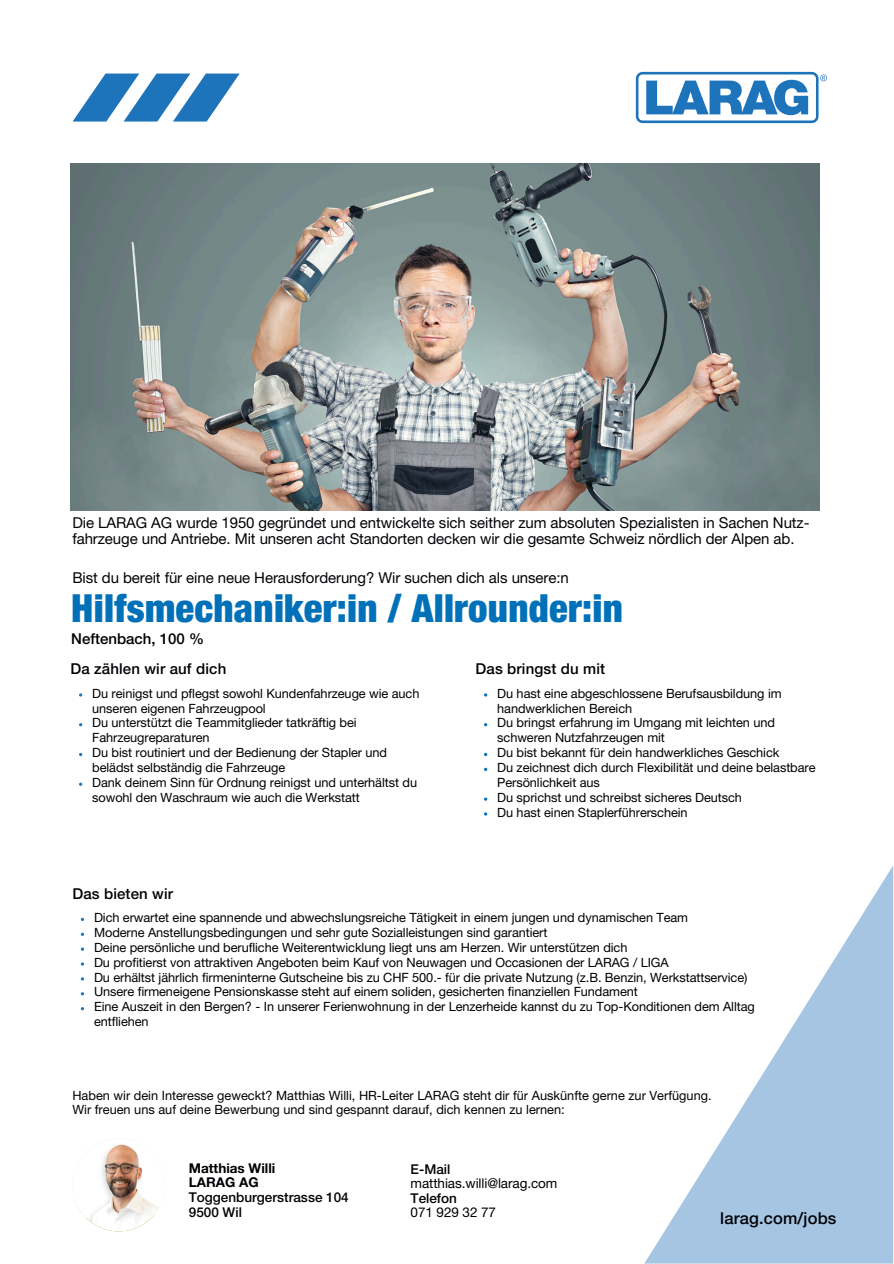
<style>
.page{position:relative;width:894px;height:1264px;background:#fff}
.page>*{position:absolute;margin:0;border:0;box-sizing:border-box;transform-origin:0 0}
.t1{font:900 condensed 38.85px "Helvetica Neue LT Pro";letter-spacing:.005em;color:#0071b9}
.t2{font:500 16.5px "Helvetica Neue LT Pro";letter-spacing:.01em;color:#000205}
.t3{font:15px/16.8px "Helvetica Neue LT Pro";letter-spacing:-.005em;color:#000205}
.t4{font:500 15px "Helvetica Neue LT Pro";letter-spacing:.01em;color:#000205}
.t5{font:500 15px "Helvetica Neue LT Pro";color:#000}
.t6{font:500 13.5px/14.7px "Helvetica Neue LT Pro";color:#000205}
.t7{font:13.5px "Helvetica Neue LT Pro";letter-spacing:-.005em;color:#000}
.t8{font:12.75px/14.9px "Helvetica Neue LT Pro";letter-spacing:-.005em;color:#000}
.t9{font:12.75px/13.8px "Helvetica Neue LT Pro";color:#000205}
.s1{color:#000}
.s2{font-weight:700;color:#000}
.s3{font-weight:700}
</style>
<div class="page">
<svg style="left:72px;top:74px;width:168px;height:48px"></svg>
<svg style="left:645px;top:866px;width:248px;height:397px"></svg>
<img style="left:71px;top:163px;width:748px;height:347px">
<svg style="left:635px;top:72px;width:191px;height:51px"></svg>
<img style="left:72px;top:1138px;width:93px;height:93px;border-radius:50%">
<h3 class="t3" style="left:72px;top:516px;width:738px">Die LARAG AG wurde 1950 gegründet und entwickelte sich seither zum absoluten Spezialisten in Sachen Nutz&shy;fahrzeuge und Antriebe. Mit unseren acht Standorten decken wir die gesamte Schweiz nördlich der Alpen ab.</h3>
<h3 class="t3" style="left:72px;top:571px;width:498px">Bist du bereit für eine neue Herausforderung? Wir suchen dich als unsere:n</h3>
<p class="t1" style="left:71px;top:594px;width:553px">Hilfsmechaniker:in / Allrounder:in</p>
<p class="t5" style="left:71px;top:633px;width:134px">Neftenbach, 100 %</p>
<p class="t4" style="left:71px;top:663px;width:157px">Da zählen wir auf dich</p>
<p class="t4" style="left:475px;top:663px;width:131px">Das bringst du mit</p>
<p class="t8" style="left:92px;top:687px;width:328px">Du reinigst und pflegst sowohl Kundenfahrzeuge wie auch unseren eigenen Fahrzeugpool</p>
<p class="t8" style="left:92px;top:717px;width:266px">Du unterstützt die Teammitglieder tatkräftig bei<br>Fahrzeugreparaturen</p>
<h2 class="t8" style="left:92px;top:747px;width:296px">Du bist routiniert und der Bedienung der Stapler und belädst selbständig die Fahrzeuge</h2>
<h2 class="t8" style="left:92px;top:776px;width:326px">Dank deinem Sinn für Ordnung reinigst und unterhältst du sowohl den Waschraum wie auch die Werkstatt</h2>
<h1 class="t8" style="left:497px;top:687px;width:286px">Du hast eine abgeschlossene Berufsausbildung im handwerklichen Bereich</h1>
<h2 class="t8" style="left:497px;top:717px;width:279px">Du bringst erfahrung im Umgang mit leichten und schweren Nutzfahrzeugen mit</h2>
<h2 class="t8" style="left:497px;top:747px;width:283px">Du bist bekannt für dein handwerkliches Geschick</h2>
<h2 class="t8" style="left:497px;top:762px;width:320px">Du zeichnest dich durch Flexibilität und deine belastbare<br>Persönlichkeit aus</h2>
<p class="t8" style="left:497px;top:791px;width:246px">Du sprichst und schreibst sicheres Deutsch</p>
<p class="t8" style="left:497px;top:806px;width:192px">Du hast einen Staplerführerschein</p>
<p class="t4" style="left:72px;top:888px;width:102px">Das bieten wir</p>
<p class="t8" style="left:94px;top:911px;width:595px">Dich erwartet eine spannende und abwechslungsreiche Tätigkeit in einem jungen und dynamischen Team</p>
<p class="t9" style="left:94px;top:927px;width:455px">Moderne Anstellungsbedingungen und sehr gute Sozialleistungen sind garantiert</p>
<p class="t8" style="left:94px;top:941px;width:535px">Deine persönliche und berufliche Weiterentwicklung liegt uns am Herzen. Wir unterstützen dich</p>
<p class="t8" style="left:94px;top:956px;width:576px">Du profitierst von attraktiven Angeboten beim Kauf von Neuwagen und Occasionen der LARAG / LIGA</p>
<p class="t8" style="left:94px;top:971px;width:654px">Du erhältst jährlich firmeninterne Gutscheine bis zu CHF 500.- für die private Nutzung (z.B. Benzin, Werkstattservice)</p>
<p class="t8" style="left:94px;top:986px;width:545px">Unsere firmeneigene Pensionskasse steht auf einem soliden, gesicherten finanziellen Fundament</p>
<p class="t8" style="left:94px;top:1001px;width:662px">Eine Auszeit in den Bergen? - In unserer Ferienwohnung in der Lenzerheide kannst du zu Top-Konditionen dem Alltag entfliehen</p>
<p class="t9" style="left:72px;top:1090px;width:640px">Haben wir dein Interesse geweck<span class="s1">t? Matthias Willi, HR-Leiter LARAG s</span>teht dir für Auskünfte gerne zur Verfügung.<br>Wir freuen uns auf deine Bewerbung und sind gespannt darauf, dich kennen zu lernen:</p>
<p class="t6" style="left:189px;top:1162px;width:161px"><span class="s2">Matthias Willi<br></span><span class="s3">LARAG AG<br></span>Toggenburgerstrasse 104<br>9500 Wil</p>
<h4 class="t6" style="left:410px;top:1155px;width:48px;line-height:29.2px">E-Mail<br>Telefon</h4>
<h4 class="t7" style="left:410px;top:1178px;width:148px">matthias.willi@larag.com</h4>
<p class="t7" style="left:410px;top:1207px;width:87px">071 929 32 77</p>
<p class="t2" style="left:720px;top:1212px;width:118px">larag.com/jobs</p>
</div>
